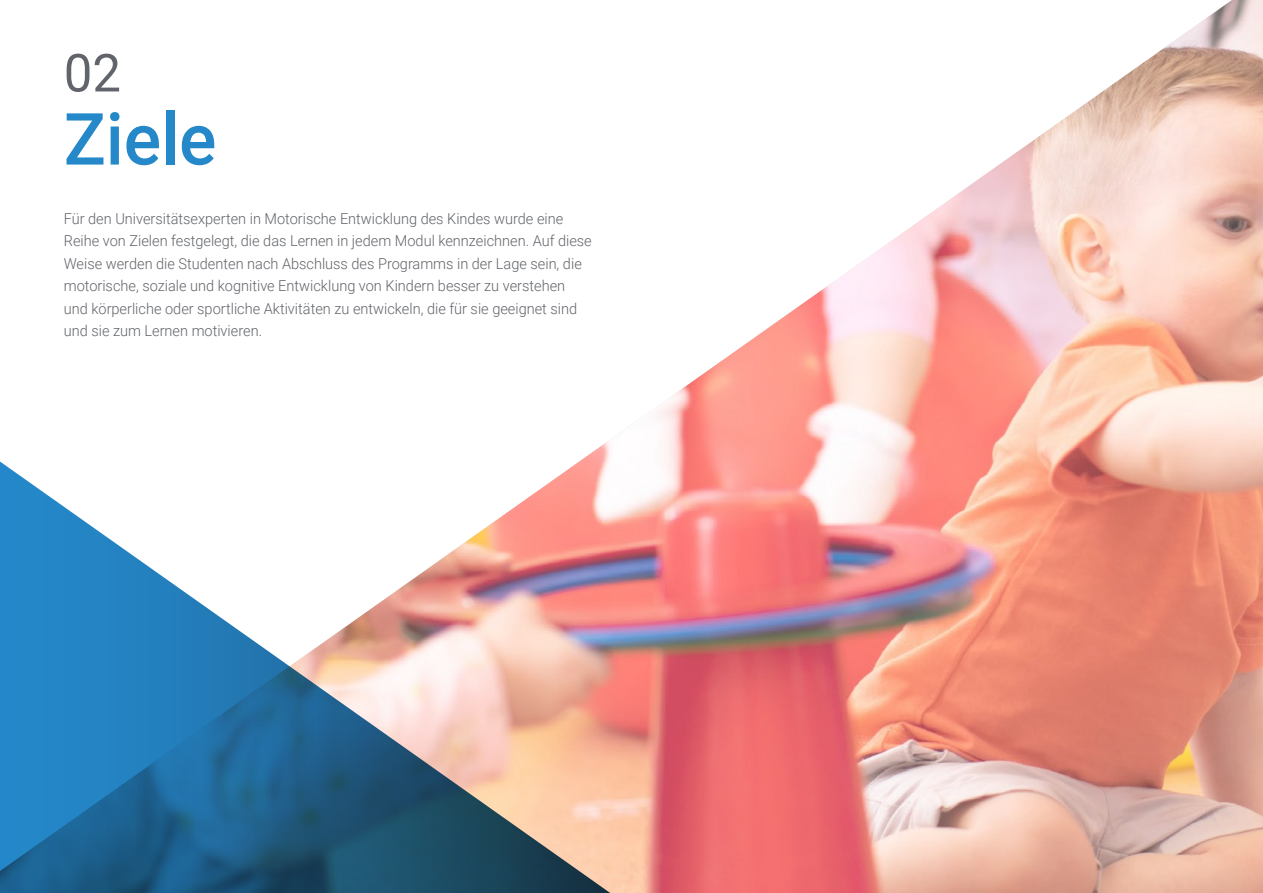
<style>
.page{position:relative;width:1263px;height:893px;background:#fff}
.page>*{position:absolute;margin:0;border:0;box-sizing:border-box;transform-origin:0 0}
.t1{font:500 72px "Roboto";color:#2488c9}
.t2{font:52.5px "Roboto";color:#61646a}
.t3{font:300 15px/22.5px "Roboto";color:#61646a}
</style>
<div class="page">
<img style="left:601px;top:0;width:662px;height:893px">
<svg style="left:0;top:446px;width:640px;height:447px"></svg>
<h2 class="t2" style="left:64px;top:36px;width:59px">02</h2>
<h1 class="t1" style="left:64px;top:89px;width:154px">Ziele</h1>
<p class="t3" style="left:64px;top:207px;width:529px">Für den Universitätsexperten in Motorische Entwicklung des Kindes wurde eine Reihe von Zielen festgelegt, die das Lernen in jedem Modul kennzeichnen. Auf diese Weise werden die Studenten nach Abschluss des Programms in der Lage sein, die motorische, soziale und kognitive Entwicklung von Kindern besser zu verstehen und körperliche oder sportliche Aktivitäten zu entwickeln, die für sie geeignet sind und sie zum Lernen motivieren.</p>
</div>
